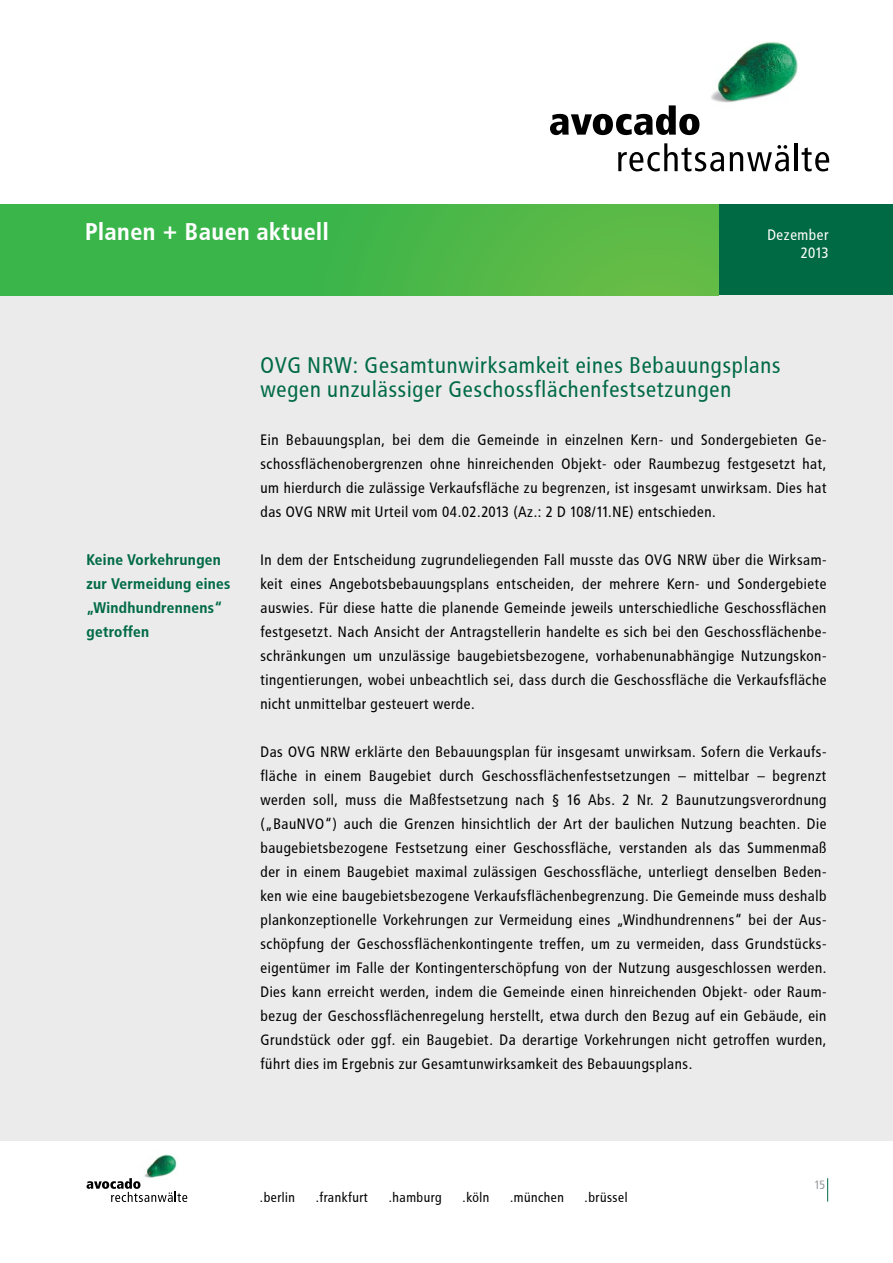
<style>
.page{position:relative;width:893px;height:1263px;background:#fff}
.page>*{position:absolute;margin:0;border:0;box-sizing:border-box;transform-origin:0 0}
.t1{font:700 24px "Avocado";color:#fff}
.t2{font:22.5px/24px "Avocado";color:#006a45}
.t3{font:700 15.3px/24px "Avocado";color:#006a45}
.t4{font:15px/24px "Avocado";color:#000;text-align:justify}
.t5{font:15px/18px "Avocado";color:#fff;text-align:right}
.t6{font:13.5px "Avocado";color:#000}
.t7{font:12px "Avocado";color:#97999c}
</style>
<div class="page">
<img style="left:711px;top:42px;width:87px;height:61px">
<svg style="left:550px;top:105px;width:149px;height:30px"></svg>
<svg style="left:618px;top:143px;width:106px;height:28px"></svg>
<svg style="left:730px;top:145px;width:59px;height:26px"></svg>
<hr style="left:795px;top:143px;width:3px;height:28px;background:#000">
<svg style="left:802px;top:147px;width:27px;height:24px"></svg>
<div style="left:719px;top:204px;width:174px;height:92px;background:#006a45"></div>
<svg style="left:827px;top:1178px;width:1px;height:23px"></svg>
<div style="left:0;top:296px;width:893px;height:845px;background:#ebebec"></div>
<img style="left:144px;top:1154px;width:33px;height:24px">
<svg style="left:87px;top:1178px;width:100px;height:24px"></svg>
<div style="left:0;top:204px;width:719px;height:92px;background:linear-gradient(to right,#2eb34b,#61bb46)"></div>
<h1 class="t1" style="left:85px;top:218px;width:245px">Planen + Bauen aktuell</h1>
<p class="t5" style="left:767px;top:226px;width:63px">Dezember<br>2013</p>
<p class="t3" style="left:87px;top:547px;width:146px">Keine Vorkehrungen zur Vermeidung eines „Windhundrennens“ getroffen</p>
<h2 class="t2" style="left:260px;top:353px;width:522px">OVG NRW: Gesamtunwirksamkeit eines Bebauungsplans wegen unzulässiger Geschossflächenfestsetzungen</h2>
<p class="t4" style="left:260px;top:427px;width:568px">Ein Bebauungsplan, bei dem die Gemeinde in einzelnen Kern- und Sondergebieten Ge&shy;schossflächenobergrenzen ohne hinreichenden Objekt- oder Raumbezug festgesetzt hat, um hierdurch die zulässige Verkaufsfläche zu begrenzen, ist insgesamt unwirksam. Dies hat das OVG NRW mit Urteil vom 04.02.2013 (Az.: 2 D 108/11.NE) entschieden.</p>
<p class="t4" style="left:260px;top:547px;width:568px">In dem der Entscheidung zugrundeliegenden Fall musste das OVG NRW über die Wirksam&shy;keit eines Angebotsbebauungsplans entscheiden, der mehrere Kern- und Sondergebiete auswies. Für diese hatte die planende Gemeinde jeweils unterschiedliche Geschossflächen festgesetzt. Nach Ansicht der Antragstellerin handelte es sich bei den Geschossflächenbe&shy;schränkungen um unzulässige baugebietsbezogene, vorhabenunabhängige Nutzungskon&shy;tingentierungen, wobei unbeachtlich sei, dass durch die Geschossfläche die Verkaufsfläche nicht unmittelbar gesteuert werde.</p>
<p class="t4" style="left:260px;top:739px;width:568px">Das OVG NRW erklärte den Bebauungsplan für insgesamt unwirksam. Sofern die Verkaufs&shy;fläche in einem Baugebiet durch Geschossflächenfestsetzungen – mittelbar – begrenzt werden soll, muss die Maßfestsetzung nach § 16 Abs. 2 Nr. 2 Baunutzungsverordnung („BauNVO“) auch die Grenzen hinsichtlich der Art der baulichen Nutzung beachten. Die baugebietsbezogene Festsetzung einer Geschossfläche, verstanden als das Summenmaß der in einem Baugebiet maximal zulässigen Geschossfläche, unterliegt denselben Beden&shy;ken wie eine baugebietsbezogene Verkaufsflächenbegrenzung. Die Gemeinde muss deshalb plankonzeptionelle Vorkehrungen zur Vermeidung eines „Windhundrennens“ bei der Aus&shy;schöpfung der Geschossflächenkontingente treffen, um zu vermeiden, dass Grundstücks&shy;eigentümer im Falle der Kontingenterschöpfung von der Nutzung ausgeschlossen werden.<br>Dies kann erreicht werden, indem die Gemeinde einen hinreichenden Objekt- oder Raum&shy;bezug der Geschossflächenregelung herstellt, etwa durch den Bezug auf ein Gebäude, ein Grundstück oder ggf. ein Baugebiet. Da derartige Vorkehrungen nicht getroffen wurden, führt dies im Ergebnis zur Gesamtunwirksamkeit des Bebauungsplans.</p>
<p class="t6" style="left:260px;top:1189px;width:37px">.berlin</p>
<p class="t6" style="left:316px;top:1189px;width:54px">.frankfurt</p>
<p class="t6" style="left:389px;top:1189px;width:55px">.hamburg</p>
<p class="t6" style="left:463px;top:1189px;width:29px">.köln</p>
<p class="t6" style="left:510px;top:1189px;width:56px">.münchen</p>
<p class="t6" style="left:585px;top:1189px;width:45px">.brüssel</p>
<p class="t7" style="left:814px;top:1178px;width:13px">15</p>
</div>
